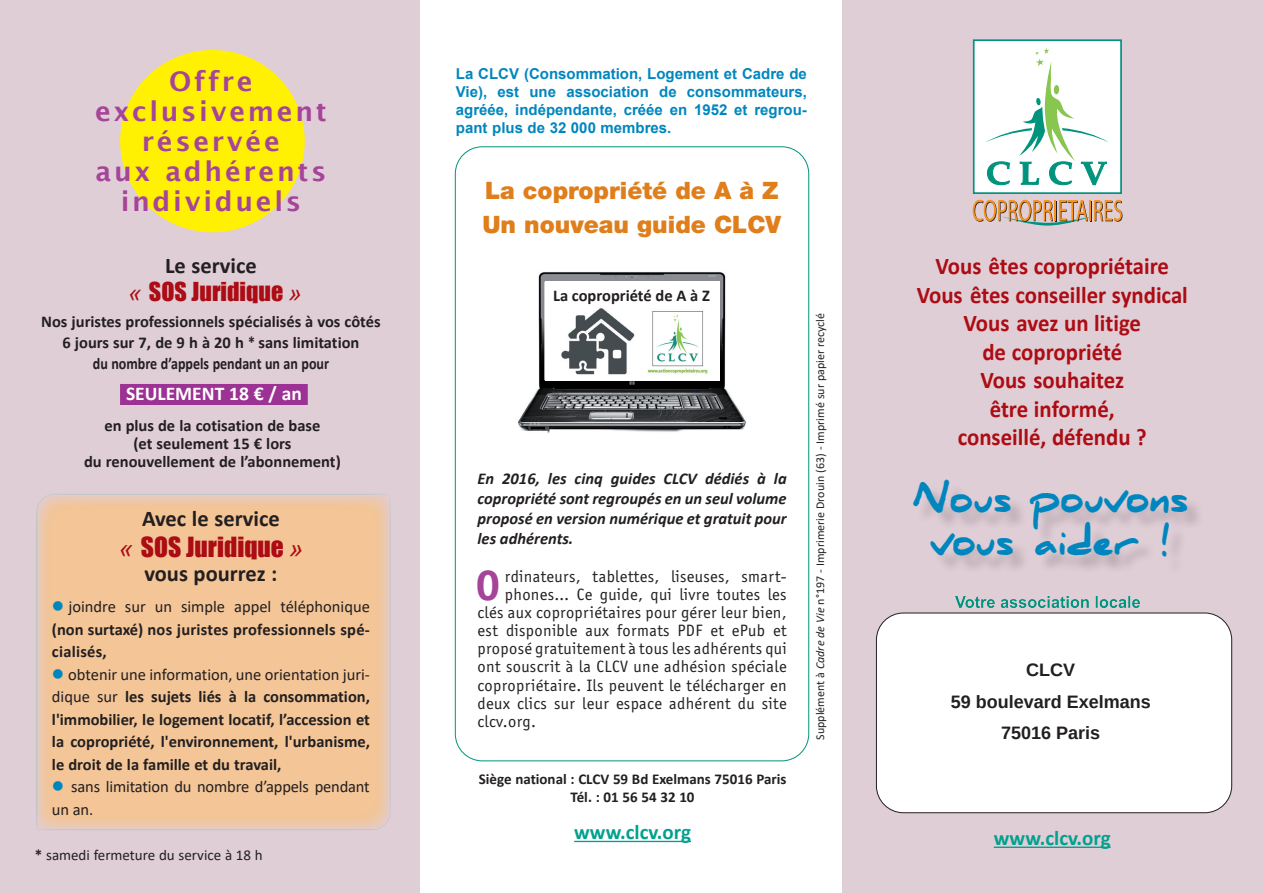
<style>
.page{position:relative;width:1263px;height:893px;background:#fff}
.page>*{position:absolute;margin:0;border:0;box-sizing:border-box;transform-origin:0 0}
.t1{font:700 42.45px "Officina Sans ITC Std";color:#a54499}
.t2{font:900 36px/43.2px "Daniel";color:#0086be;text-align:center}
.t3{font:600 27px/30px "Lucida Sans";letter-spacing:.1em;color:#a54499;text-align:center}
.t4{font:25.5px "Impact";color:#ac0c14}
.t5{font:700 24px/28.5px "Calibri";color:#ac0c14;text-align:center;scale:.95 1}
.t6{font:900 24px/34.5px "Helvetica Neue LT Pro";color:#df7e1a}
.t7{font:24px "Impact";color:#ac0c14}
.t8{font:700 22.5px "Calibri";color:#231f20}
.t9{font:700 21px "Calibri";color:#00a18f}
.t10{font:700 19.5px "Calibri";color:#fff}
.t11{font:700 18px/31.5px "Arimo";color:#231f20;text-align:center}
.t12{font:700 16.5px/22.5px "Calibri";color:#231f20;text-align:justify}
.t13{font:16.5px "Officina Sans ITC Std";letter-spacing:.02em;color:#231f20}
.t14{font:italic 700 16.5px/19.8px "Calibri";color:#231f20;text-align:justify}
.t15{font:16.5px/22.5px "Calibri";letter-spacing:-.01em;color:#231f20}
.t16{font:700 15px/18px "Arial";color:#0086be;text-align:justify}
.t17{font:700 15px/18px "Calibri";color:#231f20;text-align:center}
.t18{font:15px "Calibri";color:#231f20}
.t19{font:12px "Calibri";color:#231f20}
.s1{font-family:"Arial";font-style:italic}
.s2{color:#0086be}
.s3{font-weight:400}
.s4{font-weight:700}
.s5{font-style:italic}
</style>
<div class="page">
<div style="left:0;top:0;width:420px;height:893px;background:#e0ced6"></div>
<svg style="left:36px;top:494px;width:355px;height:336px;background:#f1c59a"></svg>
<div style="left:842px;top:0;width:421px;height:893px;background:#e0ced6"></div>
<div style="left:120px;top:50px;width:185px;height:182px;background:#fff101;border-radius:50%"></div>
<svg style="left:973px;top:200px;width:149px;height:26px"></svg>
<div style="left:974px;top:40px;width:147px;height:153px;background:#fff"></div>
<div style="left:973px;top:39px;width:149px;height:155px;border:2px solid #00937d"></div>
<svg style="left:986px;top:48px;width:123px;height:137px"></svg>
<div style="left:876px;top:613px;width:356px;height:200px;background:#fff;border-radius:27px"></div>
<div style="left:876px;top:613px;width:356px;height:200px;border:1px solid #231f20;border-radius:27px"></div>
<div style="left:120px;top:384px;width:188px;height:21px;background:#9c3293"></div>
<div style="left:916px;top:483px;width:289px;height:92px;background:#231f20;opacity:.2"></div>
<hr style="left:994px;top:847px;width:117px;height:1px;background:#00a18f">
<hr style="left:574px;top:841px;width:117px;height:1px;background:#00a18f">
<img style="left:955px;top:596px;width:184px;height:12px">
<img style="left:518px;top:272px;width:228px;height:162px">
<div style="left:545px;top:281px;width:175px;height:99px;background:#fff"></div>
<img style="left:561px;top:308px;width:74px;height:67px">
<img style="left:647px;top:311px;width:61px;height:63px">
<h3 class="t3" style="left:95px;top:66px;width:233px">Offre exclusivement réservée<br>aux adhérents individuels</h3>
<h3 class="t8" style="left:165px;top:249px;width:93px">Le service</h3>
<h3 class="t7" style="left:128px;top:273px;width:175px"><span class="s1">«</span> SOS Juridique <span class="s1">»</span></h3>
<p class="t12" style="left:41px;top:310px;width:341px;line-height:21px;text-align:center">Nos juristes professionnels spécialisés à vos côtés<br>6 jours sur 7, de 9 h à 20 h * sans limitation<br>du nombre d’appels pendant un an pour</p>
<p class="t10" style="left:126px;top:380px;width:177px">SEULEMENT 18 € / an</p>
<p class="t12" style="left:84px;top:416px;width:258px;line-height:18px;text-align:center">en plus de la cotisation de base<br>(et seulement 15 € lors<br>du renouvellement de l’abonnement)</p>
<h3 class="t8" style="left:142px;top:503px;width:139px">Avec le service</h3>
<h3 class="t4" style="left:119px;top:527px;width:186px"><span class="s1">«</span> SOS Juridique <span class="s1">»</span></h3>
<h3 class="t8" style="left:144px;top:558px;width:135px">vous pourrez :</h3>
<p class="t12" style="left:52px;top:595px;width:320px"><span class="s2">●</span> <span class="s3">joindre sur un simple appel téléphonique </span>(non surtaxé) nos juristes professionnels spé&shy;cialisés,</p>
<p class="t12" style="left:52px;top:663px;width:320px"><span class="s2">●</span> <span class="s3">obtenir une information, une orientation juri&shy;dique sur</span> les sujets liés à la consommation, l'immobilier, le logement locatif, l’accession et la copropriété, l'environnement, l'urbanisme, le droit de la famille et du travail,</p>
<p class="t15" style="left:52px;top:775px;width:319px"><span class="s2">●</span> sans limitation du nombre d’appels pendant un an.</p>
<p class="t18" style="left:35px;top:845px;width:229px"><span class="s4">*</span> samedi fermeture du service à 18 h</p>
<p class="t16" style="left:456px;top:65px;width:353px">La CLCV (Consommation, Logement et Cadre de Vie), est une association de consommateurs, agréée, indépendante, créée en 1952 et regrou&shy;pant plus de 32 000 membres.</p>
<h3 class="t6" style="left:482px;top:173px;width:300px">La copropriété de A à Z<br>Un nouveau guide CLCV</h3>
<p class="t12" style="left:553px;top:284px;width:158px">La copropriété de A à Z</p>
<p class="t14" style="left:478px;top:468px;width:311px">En 2016, les cinq guides CLCV dédiés à la copropriété sont regroupés en un seul volume proposé en version numérique et gratuit pour les adhérents.</p>
<h1 class="t1" style="left:476px;top:559px;width:26px">O</h1>
<p class="t13" style="left:505px;top:567px;width:283px">rdinateurs, tablettes, liseuses, smart-</p>
<p class="t13" style="left:505px;top:585px;width:283px">phones… Ce guide, qui livre toutes les</p>
<p class="t13" style="left:478px;top:603px;width:311px">clés aux copropriétaires pour gérer leur bien,</p>
<p class="t13" style="left:478px;top:621px;width:311px">est disponible aux formats PDF et ePub et</p>
<p class="t13" style="left:478px;top:639px;width:311px">proposé gratuitement à tous les adhérents qui</p>
<p class="t13" style="left:478px;top:657px;width:311px">ont souscrit à la CLCV une adhésion spéciale</p>
<p class="t13" style="left:478px;top:675px;width:311px">copropriétaire. Ils peuvent le télécharger en</p>
<p class="t13" style="left:478px;top:694px;width:311px">deux clics sur leur espace adhérent du site</p>
<p class="t13" style="left:478px;top:712px;width:60px">clcv.org.</p>
<p class="t17" style="left:479px;top:770px;width:309px">Siège national : CLCV 59 Bd Exelmans 75016 Paris<br>Tél. : 01 56 54 32 10</p>
<p class="t19" style="left:812px;top:740px;width:428px;rotate:-90deg">Supplément à <span class="s5">Cadre de Vie</span> n°197 - Imprimerie Drouin (63) - Imprimé sur papier recyclé</p>
<h3 class="t5" style="left:917px;top:252px;width:287px">Vous êtes copropriétaire<br>Vous êtes conseiller syndical<br>Vous avez un litige<br>de copropriété<br>Vous souhaitez<br>être informé,<br>conseillé, défendu ?</h3>
<h2 class="t2" style="left:913px;top:478px;width:276px">Nous pouvons vous aider !</h2>
<p class="t11" style="left:951px;top:655px;width:202px">CLCV<br>59 boulevard Exelmans<br>75016 Paris</p>
<p class="t9" style="left:574px;top:817px;width:118px">www.clcv.org</p>
<p class="t9" style="left:994px;top:823px;width:118px">www.clcv.org</p>
</div>
